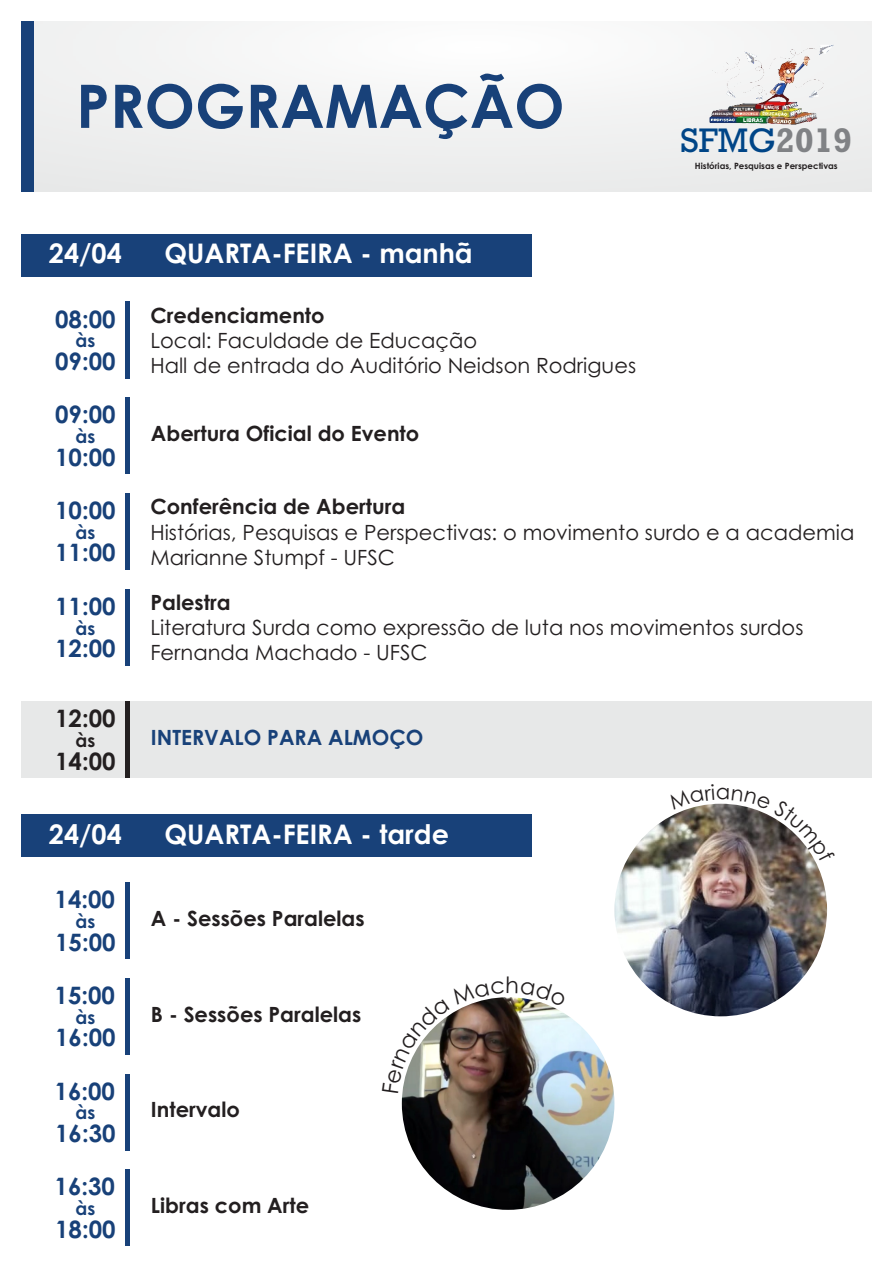
<style>
.page{position:relative;width:893px;height:1263px;background:#fff}
.page>*{position:absolute;margin:0;border:0;box-sizing:border-box;transform-origin:0 0}
.t1{font:700 60px "Century Gothic";color:#184179}
.t2{font:34.65px "Rockwell";color:#004587}
.t3{font:700 27px "Century Gothic";color:#fff}
.t4{font:700 24px "Century Gothic";color:#184179}
.t5{font:700 24px "Century Gothic";color:#231f20}
.t6{font:21px/25px "Century Gothic";color:#231f20}
.t7{font:700 21px "Century Gothic";color:#231f20}
.t8{font:700 21px "Century Gothic";color:#184179}
.t9{font:700 18px "Century Gothic";color:#184179}
.t10{font:700 18px "Century Gothic";color:#231f20}
.t11{font:700 8.7px "Century Gothic";color:#231f20}
.s1{font-weight:700;color:#808285}
</style>
<div class="page">
<div style="left:21px;top:234px;width:510px;height:42px;background:#184179"></div>
<div style="left:21px;top:21px;width:851px;height:170px;background:#f1f1f1"></div>
<img style="left:709px;top:45px;width:125px;height:80px">
<div style="left:21px;top:21px;width:13px;height:170px;background:#184179"></div>
<div style="left:21px;top:702px;width:851px;height:76px;background:#e7e8e8"></div>
<div style="left:125px;top:398px;width:5px;height:76px;background:#184179"></div>
<div style="left:125px;top:493px;width:5px;height:77px;background:#184179"></div>
<div style="left:125px;top:589px;width:5px;height:76px;background:#184179"></div>
<div style="left:125px;top:702px;width:5px;height:76px;background:#231f20"></div>
<div style="left:21px;top:814px;width:510px;height:43px;background:#184179"></div>
<div style="left:125px;top:882px;width:5px;height:77px;background:#184179"></div>
<div style="left:125px;top:978px;width:5px;height:76px;background:#184179"></div>
<div style="left:125px;top:1074px;width:5px;height:76px;background:#184179"></div>
<div style="left:125px;top:1169px;width:5px;height:77px;background:#184179"></div>
<img style="left:614px;top:804px;width:213px;height:212px;border-radius:50%">
<img style="left:402px;top:997px;width:212px;height:213px;border-radius:50%">
<div style="left:125px;top:302px;width:5px;height:76px;background:#184179"></div>
<img style="left:669px;top:803px;width:147px;height:60px">
<img style="left:402px;top:997px;width:164px;height:96px">
<h1 class="t1" style="left:76px;top:83px;width:490px">PROGRAMAÇÃO</h1>
<p class="t3" style="left:49px;top:243px;width:74px">24/04</p>
<p class="t3" style="left:164px;top:243px;width:310px">QUARTA-FEIRA - manhã</p>
<p class="t4" style="left:55px;top:310px;width:62px">08:00</p>
<p class="t9" style="left:75px;top:334px;width:21px">às</p>
<p class="t4" style="left:55px;top:352px;width:62px">09:00</p>
<p class="t4" style="left:55px;top:405px;width:62px">09:00</p>
<p class="t9" style="left:75px;top:430px;width:21px">às</p>
<p class="t4" style="left:55px;top:448px;width:62px">10:00</p>
<p class="t7" style="left:150px;top:307px;width:176px">Credenciamento</p>
<p class="t6" style="left:150px;top:330px;width:487px">Local: Faculdade de Educação<br>Hall de entrada do Auditório Neidson Rodrigues</p>
<p class="t7" style="left:151px;top:425px;width:270px">Abertura Oficial do Evento</p>
<h2 class="t2" style="left:680px;top:128px;width:173px">SFMG<span class="s1">2019</span></h2>
<p class="t11" style="left:695px;top:162px;width:144px">Histórias, Pesquisas e Perspectivas</p>
<p class="t4" style="left:55px;top:501px;width:62px">10:00</p>
<p class="t9" style="left:75px;top:525px;width:21px">às</p>
<p class="t4" style="left:55px;top:543px;width:62px">11:00</p>
<p class="t4" style="left:55px;top:597px;width:62px">11:00</p>
<p class="t9" style="left:75px;top:621px;width:21px">às</p>
<p class="t4" style="left:55px;top:639px;width:62px">12:00</p>
<p class="t5" style="left:55px;top:709px;width:62px">12:00</p>
<p class="t10" style="left:75px;top:734px;width:21px">às</p>
<p class="t5" style="left:55px;top:752px;width:62px">14:00</p>
<p class="t7" style="left:150px;top:499px;width:256px">Conferência de Abertura</p>
<p class="t6" style="left:150px;top:521px;width:705px">Histórias, Pesquisas e Perspectivas: o movimento surdo e a academia<br>Marianne Stumpf - UFSC</p>
<p class="t7" style="left:150px;top:594px;width:82px">Palestra</p>
<p class="t6" style="left:150px;top:617px;width:655px">Literatura Surda como expressão de luta nos movimentos surdos<br>Fernanda Machado - UFSC</p>
<p class="t8" style="left:151px;top:729px;width:274px">INTERVALO PARA ALMOÇO</p>
<p class="t3" style="left:49px;top:824px;width:74px">24/04</p>
<p class="t3" style="left:164px;top:824px;width:286px">QUARTA-FEIRA - tarde</p>
<p class="t4" style="left:55px;top:890px;width:62px">14:00</p>
<p class="t9" style="left:75px;top:914px;width:21px">às</p>
<p class="t4" style="left:55px;top:932px;width:62px">15:00</p>
<p class="t4" style="left:55px;top:986px;width:62px">15:00</p>
<p class="t9" style="left:75px;top:1010px;width:21px">às</p>
<p class="t4" style="left:55px;top:1028px;width:62px">16:00</p>
<p class="t4" style="left:55px;top:1082px;width:62px">16:00</p>
<p class="t9" style="left:75px;top:1106px;width:21px">às</p>
<p class="t4" style="left:55px;top:1124px;width:62px">16:30</p>
<p class="t4" style="left:55px;top:1177px;width:62px">16:30</p>
<p class="t9" style="left:75px;top:1201px;width:21px">às</p>
<p class="t4" style="left:55px;top:1219px;width:62px">18:00</p>
<p class="t7" style="left:151px;top:910px;width:215px">A - Sessões Paralelas</p>
<p class="t7" style="left:151px;top:1006px;width:212px">B - Sessões Paralelas</p>
<p class="t7" style="left:151px;top:1101px;width:91px">Intervalo</p>
<p class="t7" style="left:151px;top:1197px;width:160px">Libras com Arte</p>
</div>
